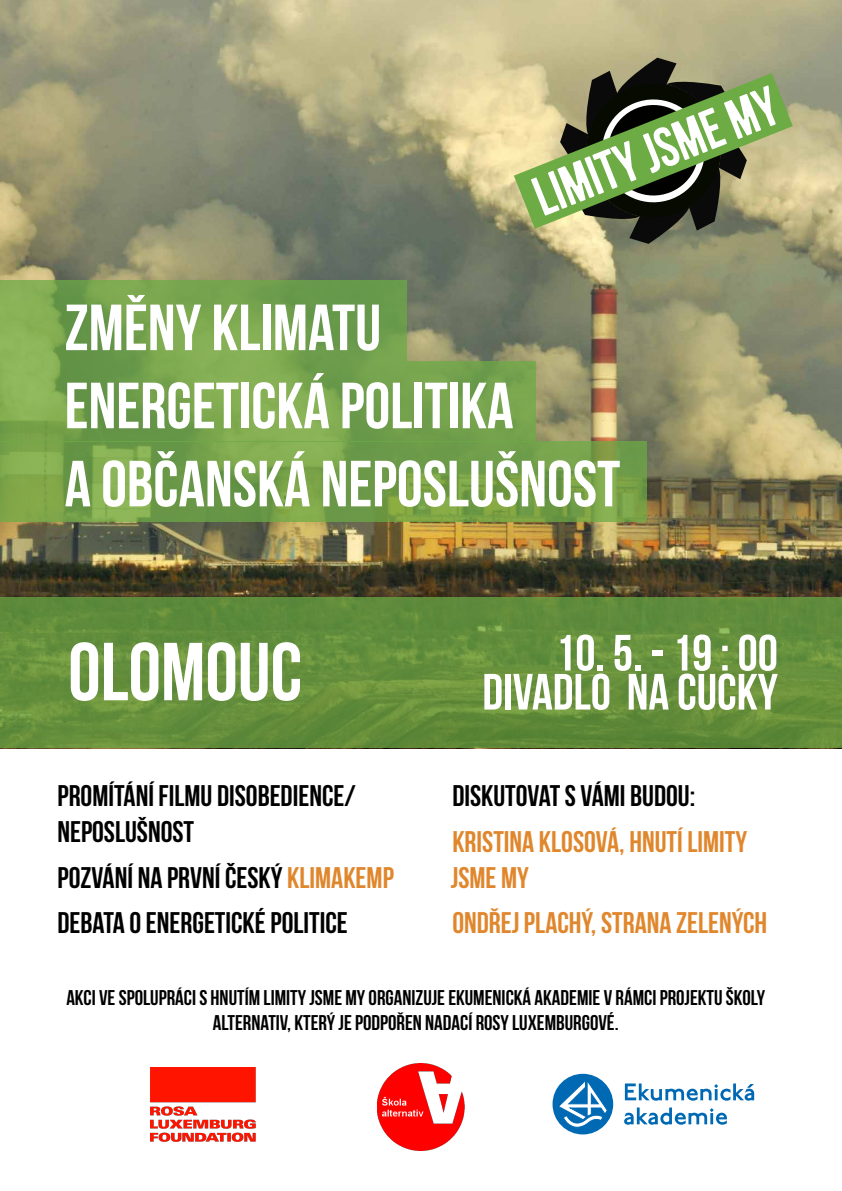
<style>
.page{position:relative;width:842px;height:1191px;background:#fff}
.page>*{position:absolute;margin:0;border:0;box-sizing:border-box;transform-origin:0 0}
.t1{font:700 82px "Bebas Neue";color:#fff}
.t2{font:700 65.1px/78.1px "Bebas Neue";color:#fff}
.t3{font:700 50.9px/39px "Bebas Neue";color:#fff;text-align:right}
.t4{font:700 29.7px/35.6px "Bebas Neue";color:#000}
.t5{font:700 29.7px/35.6px "Bebas Neue";color:#e0872d}
.t6{font:700 21.2px/25.5px "Bebas Neue";color:#000;text-align:center}
.s1{color:#e0872d}
</style>
<div class="page">
<img style="left:0;top:0;width:842px;height:597px">
<svg style="left:0;top:281px;width:406px;height:80px;background:#75a34e"></svg>
<svg style="left:0;top:361px;width:536px;height:80px;background:#77a44e"></svg>
<svg style="left:0;top:441px;width:646px;height:80px;background:#75a049"></svg>
<svg style="left:0;top:597px;width:842px;height:151px;background:#648e3b"></svg>
<svg style="left:514px;top:73px;width:279px;height:156px;background:#c2c288"></svg>
<svg style="left:531px;top:58px;width:245px;height:186px;background:#848f67"></svg>
<svg style="left:625px;top:1083px;width:129px;height:17px"></svg>
<svg style="left:624px;top:1107px;width:103px;height:17px"></svg>
<div style="left:552px;top:1073px;width:61px;height:61px;background:#0069b4;border-radius:50%"></div>
<svg style="left:558px;top:1080px;width:49px;height:47px"></svg>
<img style="left:377px;top:1063px;width:88px;height:87px">
<svg style="left:150px;top:1067px;width:106px;height:75px"></svg>
<img style="left:151px;top:1067px;width:104px;height:74px">
<h2 class="t2" style="left:65px;top:288px;width:557px">ZMĚNY KLIMATU<br>ENERGETICKÁ POLITIKA<br>A OBČANSKÁ NEPOSLUŠNOST</h2>
<h1 class="t1" style="left:68px;top:627px;width:235px">OLOMOUC</h1>
<h3 class="t3" style="left:482px;top:633px;width:297px">10. 5. - 19 : 00<br>DIVADLO NA CUCKY</h3>
<h3 class="t4" style="left:57px;top:778px;width:300px">PROMÍTÁNÍ FILMU DISOBEDIENCE/<br>NEPOSLUŠNOST</h3>
<h3 class="t4" style="left:57px;top:854px;width:338px;line-height:45.7px">POZVÁNÍ NA PRVNÍ ČESKÝ <span class="s1">KLIMAKEMP<br></span>DEBATA O ENERGETICKÉ POLITICE</h3>
<h3 class="t4" style="left:452px;top:778px;width:244px">DISKUTOVAT S VÁMI BUDOU:</h3>
<h3 class="t5" style="left:451px;top:823px;width:298px">KRISTINA KLOSOVÁ, HNUTÍ LIMITY<br>JSME MY</h3>
<h3 class="t5" style="left:452px;top:905px;width:316px">ONDŘEJ PLACHÝ, STRANA ZELENÝCH</h3>
<p class="t6" style="left:66px;top:984px;width:700px">AKCI VE SPOLUPRÁCI S HNUTÍM LIMITY JSME MY ORGANIZUJE EKUMENICKÁ AKADEMIE V RÁMCI PROJEKTU ŠKOLY<br>ALTERNATIV, KTERÝ JE PODPOŘEN NADACÍ ROSY LUXEMBURGOVÉ.</p>
</div>
